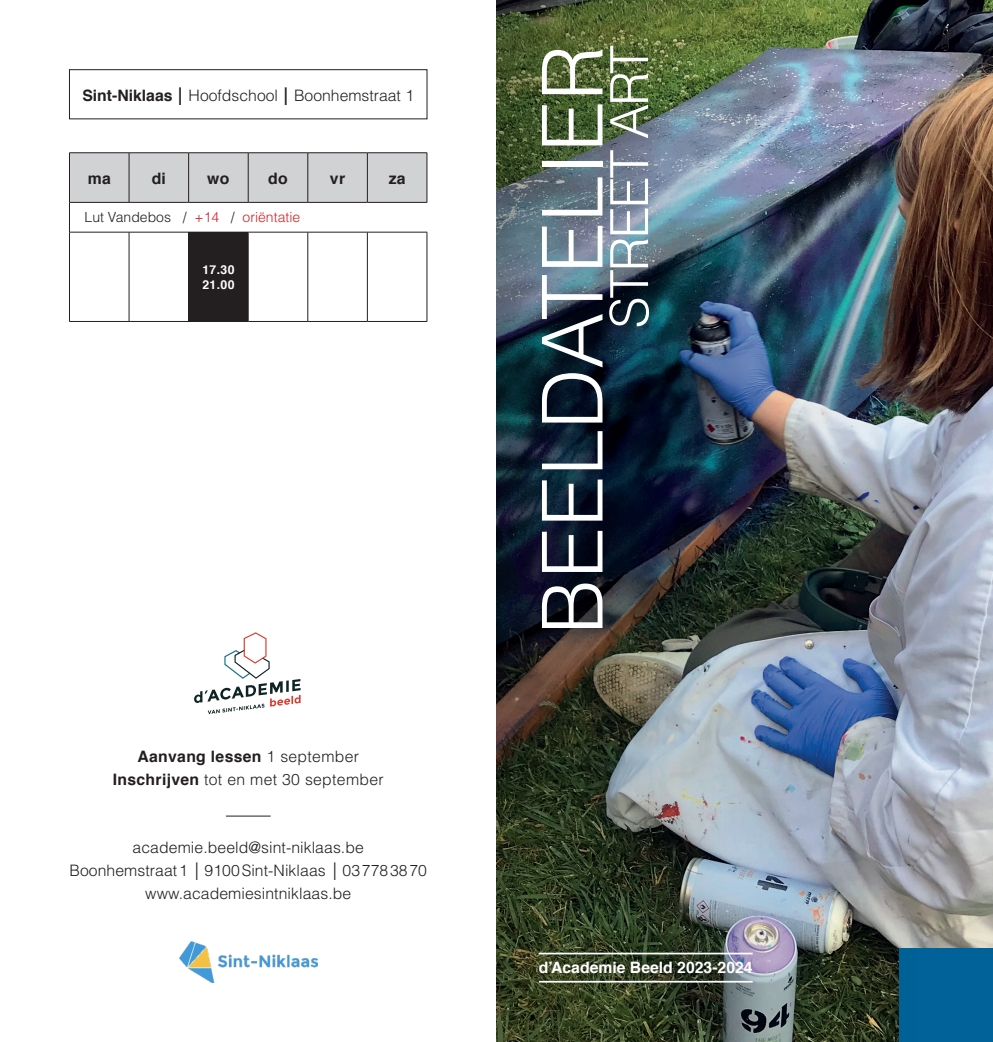
<style>
.page{position:relative;width:993px;height:1042px;background:#fff}
.page>*{position:absolute;margin:0;border:0;box-sizing:border-box;transform-origin:0 0}
.t1{font:300 84px "Helvetica";color:#fff}
.t2{font:300 52.5px "Helvetica";letter-spacing:-.04em;color:#fff}
.t3{font:300 15.75px "Helvetica";letter-spacing:.005em;color:#231f20}
.t4{font:700 15.75px "Helvetica";letter-spacing:.02em;color:#231f20}
.t5{font:700 15.75px "Helvetica";color:#fff}
.t6{font:300 14px "Helvetica";color:#231f20}
.t7{font:700 12.25px "Helvetica";letter-spacing:.03em;color:#fff}
.s1{font-weight:700}
.s2{font-size:24.5px}
.s3{color:#d1232a}
.s4{font-weight:300}
.s5{font-family:"Helvetica Neue CE";font-weight:100;font-size:24.5px}
</style>
<div class="page">
<div style="left:188px;top:232px;width:60px;height:89px;background:#231f20"></div>
<hr style="left:69px;top:152px;width:60px;height:1px;background:#231f20">
<hr style="left:129px;top:152px;width:59px;height:1px;background:#231f20">
<hr style="left:188px;top:152px;width:60px;height:1px;background:#231f20">
<hr style="left:248px;top:152px;width:60px;height:1px;background:#231f20">
<hr style="left:308px;top:152px;width:59px;height:1px;background:#231f20">
<hr style="left:367px;top:152px;width:60px;height:1px;background:#231f20">
<svg style="left:69px;top:153px;width:358px;height:79px"></svg>
<hr style="left:129px;top:202px;width:59px;height:1px;background:#231f20">
<hr style="left:188px;top:202px;width:60px;height:1px;background:#231f20">
<hr style="left:248px;top:202px;width:60px;height:1px;background:#231f20">
<hr style="left:308px;top:202px;width:59px;height:1px;background:#231f20">
<hr style="left:367px;top:202px;width:60px;height:1px;background:#231f20">
<hr style="left:69px;top:232px;width:60px;height:1px;background:#231f20">
<hr style="left:69px;top:232px;width:1px;height:89px;background:#231f20">
<hr style="left:129px;top:232px;width:59px;height:1px;background:#231f20">
<hr style="left:129px;top:232px;width:1px;height:89px;background:#231f20">
<hr style="left:248px;top:232px;width:60px;height:1px;background:#231f20">
<hr style="left:248px;top:232px;width:1px;height:89px;background:#231f20">
<hr style="left:308px;top:232px;width:59px;height:1px;background:#231f20">
<hr style="left:307px;top:232px;width:1px;height:89px;background:#231f20">
<hr style="left:367px;top:232px;width:60px;height:1px;background:#231f20">
<hr style="left:426px;top:232px;width:1px;height:89px;background:#231f20">
<hr style="left:69px;top:321px;width:60px;height:1px;background:#231f20">
<hr style="left:129px;top:321px;width:59px;height:1px;background:#231f20">
<hr style="left:188px;top:321px;width:60px;height:1px;background:#231f20">
<hr style="left:248px;top:321px;width:60px;height:1px;background:#231f20">
<hr style="left:308px;top:321px;width:59px;height:1px;background:#231f20">
<hr style="left:367px;top:321px;width:60px;height:1px;background:#231f20">
<hr style="left:367px;top:232px;width:1px;height:89px;background:#231f20">
<div style="left:69px;top:69px;width:358px;height:50px;border:1px solid #231f20"></div>
<img style="left:975px;top:0;width:17px;height:948px">
<div style="left:898px;top:948px;width:94px;height:94px;background:#016299"></div>
<img style="left:496px;top:0;width:479px;height:1042px">
<hr style="left:226px;top:815px;width:44px;height:1px;background:#231f20">
<img style="left:179px;top:941px;width:138px;height:41px">
<svg style="left:194px;top:632px;width:106px;height:82px"></svg>
<hr style="left:538px;top:952px;width:214px;height:2px;background:#fff">
<hr style="left:538px;top:981px;width:214px;height:1px;background:#fff">
<p class="t3" style="left:82px;top:86px;width:333px"><span class="s1">Sint-Niklaas</span> <span class="s2">I</span> Hoofdschool <span class="s2">I</span> Boonhemstraat 1</p>
<p class="t4" style="left:88px;top:168px;width:25px">ma</p>
<p class="t4" style="left:152px;top:168px;width:16px">di</p>
<p class="t4" style="left:207px;top:168px;width:24px">wo</p>
<p class="t4" style="left:268px;top:168px;width:21px">do</p>
<p class="t4" style="left:330px;top:168px;width:17px">vr</p>
<p class="t4" style="left:388px;top:168px;width:18px">za</p>
<p class="t6" style="left:85px;top:208px;width:217px">Lut Vandebos / <span class="s3">+14</span> / <span class="s3">oriëntatie</span></p>
<p class="t7" style="left:202px;top:262px;width:34px">17.30</p>
<p class="t7" style="left:202px;top:277px;width:34px">21.00</p>
<p class="t4" style="left:137px;top:747px;width:223px">Aanvang lessen <span class="s4">1 september</span></p>
<p class="t3" style="left:113px;top:769px;width:272px"><span class="s1">Inschrijven</span> tot en met 30 september</p>
<p class="t3" style="left:133px;top:838px;width:233px">academie.beeld@sint-niklaas.be</p>
<p class="t3" style="left:69px;top:860px;width:359px">Boonhemstraat 1 <span class="s5">I</span> 9100 Sint-Niklaas <span class="s5">I</span> 03 778 38 70</p>
<p class="t3" style="left:145px;top:883px;width:207px">www.academiesintniklaas.be</p>
<p class="t1" style="left:520px;top:635px;width:591px;rotate:-90deg">BEELDATELIER</p>
<p class="t2" style="left:596px;top:328px;width:285px;rotate:-90deg">STREET ART</p>
<p class="t5" style="left:538px;top:957px;width:215px">d’Academie Beeld 2023-2024</p>
</div>
